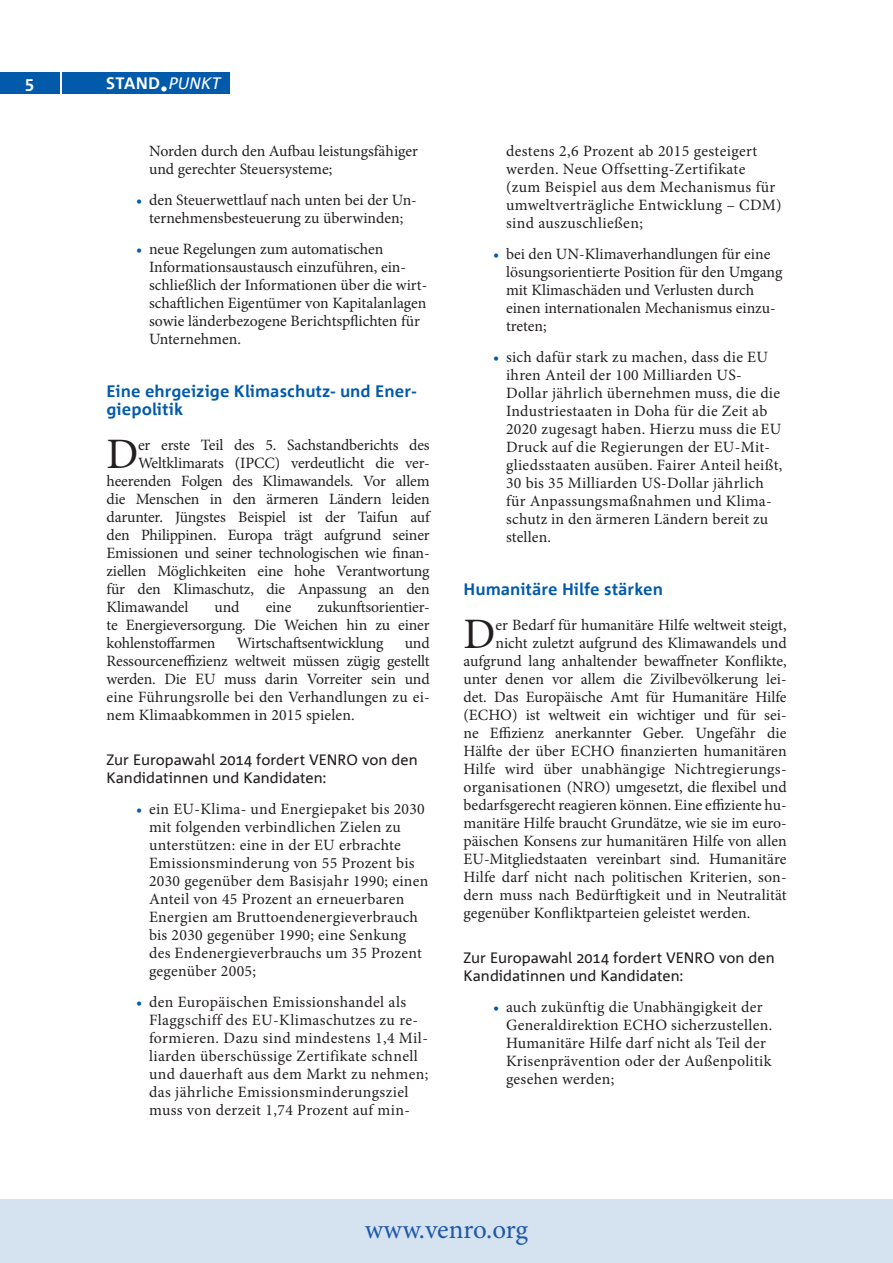
<style>
.page{position:relative;width:893px;height:1263px;background:#fff}
.page>*{position:absolute;margin:0;border:0;box-sizing:border-box;transform-origin:0 0}
.t1{font:43.5px "Minion Pro";color:#231f20}
.t2{font:27px "Minion Pro";letter-spacing:-.005em;color:#1e58a7}
.t3{font:700 16.5px/18px "Corpid Office";color:#015aaa}
.t4{font:700 16.5px "Corpid Office";letter-spacing:.005em;color:#fff}
.t5{font:15.75px/18px "Minion Pro";letter-spacing:.005em;color:#231f20}
.t6{font:15.75px/18px "Minion Pro";letter-spacing:.025em;color:#231f20}
.t7{font:15px/18px "Corpid Office";color:#231f20}
.s1{font-size:33px}
.s2{font-weight:400;font-style:italic}
.s3{color:#015aaa}
</style>
<div class="page">
<div style="left:62px;top:72px;width:168px;height:22px;background:#015aaa"></div>
<div style="left:0;top:1199px;width:893px;height:64px;background:#d5e2f0"></div>
<div style="left:0;top:72px;width:59px;height:22px;background:#015aaa"></div>
<p class="t4" style="left:25px;top:75px;width:10px">5</p>
<p class="t4" style="left:106px;top:75px;width:116px">STAND<span class="s1">.</span><span class="s2">PUNKT</span></p>
<p class="t5" style="left:149px;top:142px;width:270px">Norden durch den Aufbau leistungsfähiger und gerechter Steuersysteme;</p>
<p class="t5" style="left:136px;top:191px;width:282px;text-align:center"><span class="s3">•</span> den Steuerwettlauf nach unten bei der Un&shy;ternehmensbesteuerung zu überwinden;</p>
<p class="t5" style="left:149px;top:240px;width:280px;text-indent:-13px"><span class="s3">•</span> neue Regelungen zum automatischen Informationsaustausch einzuführen, ein&shy;schließlich der Informationen über die wirt&shy;schaftlichen Eigentümer von Kapitalanlagen sowie länderbezogene Berichtspflichten für Unternehmen.</p>
<p class="t3" style="left:106px;top:383px;width:311px">Eine ehrgeizige Klimaschutz- und Ener&shy;giepolitik</p>
<h1 class="t1" style="left:106px;top:425px;width:33px">D</h1>
<p class="t5" style="left:138px;top:436px;width:293px">er erste Teil des 5. Sachstandberichts des</p>
<p class="t5" style="left:138px;top:454px;width:293px">Weltklimarats (IPCC) verdeutlicht die ver-</p>
<p class="t5" style="left:107px;top:472px;width:325px">heerenden Folgen des Klimawandels. Vor allem</p>
<p class="t5" style="left:107px;top:490px;width:325px">die Menschen in den ärmeren Ländern leiden</p>
<p class="t5" style="left:107px;top:508px;width:325px">darunter. Jüngstes Beispiel ist der Taifun auf</p>
<p class="t5" style="left:107px;top:526px;width:325px">den Philippinen. Europa trägt aufgrund seiner</p>
<p class="t5" style="left:107px;top:544px;width:325px">Emissionen und seiner technologischen wie finan-</p>
<p class="t5" style="left:107px;top:562px;width:325px">ziellen Möglichkeiten eine hohe Verantwortung</p>
<p class="t5" style="left:107px;top:580px;width:325px">für den Klimaschutz, die Anpassung an den</p>
<p class="t5" style="left:107px;top:598px;width:83px">Klimawandel</p>
<p class="t5" style="left:215px;top:598px;width:26px">und</p>
<p class="t5" style="left:266px;top:598px;width:27px">eine</p>
<p class="t5" style="left:107px;top:598px;width:325px;text-align:justify;text-indent:211px">zukunftsorientier&shy;te Energieversorgung. Die Weichen hin zu einer kohlenstoffarmen</p>
<p class="t5" style="left:107px;top:634px;width:325px;text-align:justify;text-indent:298px">und Ressourceneffizienz weltweit müssen zügig gestellt werden. Die EU muss darin Vorreiter sein und eine Führungsrolle bei den Verhandlungen zu ei&shy;nem Klimaabkommen in 2015 spielen.</p>
<p class="t7" style="left:106px;top:751px;width:313px">Zur Europawahl 2014 fordert VENRO von den<br>Kandidatinnen und Kandidaten:</p>
<p class="t5" style="left:149px;top:800px;width:281px;text-indent:-13px"><span class="s3">•</span> ein EU-Klima- und Energiepaket bis 2030 mit folgenden verbindlichen Zielen zu unterstützen: eine in der EU erbrachte Emissionsminderung von 55 Prozent bis 2030 gegenüber dem Basisjahr 1990; einen Anteil von 45 Prozent an erneuerbaren Energien am Bruttoendenergieverbrauch bis 2030 gegenüber 1990; eine Senkung des Endenergieverbrauchs um 35 Prozent gegenüber 2005;</p>
<p class="t6" style="left:149px;top:993px;width:281px;text-indent:-13px"><span class="s3">•</span> den Europäischen Emissionshandel als Flaggschiff des EU-Klimaschutzes zu re&shy;formieren. Dazu sind mindestens 1,4 Mil&shy;liarden überschüssige Zertifikate schnell und dauerhaft aus dem Markt zu nehmen; das jährliche Emissionsminderungsziel muss von derzeit 1,74 Prozent auf min-</p>
<p class="t5" style="left:237px;top:634px;width:148px">Wirtschaftsentwicklung</p>
<p class="t6" style="left:506px;top:142px;width:277px">destens 2,6 Prozent ab 2015 gesteigert werden. Neue Offsetting-Zertifikate (zum Beispiel aus dem Mechanismus für umweltverträgliche Entwicklung – CDM) sind auszuschließen;</p>
<p class="t5" style="left:506px;top:245px;width:278px;text-indent:-13px"><span class="s3">•</span> bei den UN-Klimaverhandlungen für eine lösungsorientierte Position für den Umgang mit Klimaschäden und Verlusten durch einen internationalen Mechanismus einzu&shy;treten;</p>
<p class="t5" style="left:506px;top:348px;width:278px;text-indent:-13px"><span class="s3">•</span> sich dafür stark zu machen, dass die EU ihren Anteil der 100 Milliarden US-Dollar jährlich übernehmen muss, die die Industriestaaten in Doha für die Zeit ab 2020 zugesagt haben. Hierzu muss die EU Druck auf die Regierungen der EU-Mit&shy;gliedsstaaten ausüben. Fairer Anteil heißt, 30 bis 35 Milliarden US-Dollar jährlich für Anpassungsmaßnahmen und Klima&shy;schutz in den ärmeren Ländern bereit zu stellen.</p>
<p class="t3" style="left:463px;top:581px;width:201px">Humanitäre Hilfe stärken</p>
<h1 class="t1" style="left:463px;top:605px;width:33px">D</h1>
<p class="t5" style="left:495px;top:616px;width:293px">er Bedarf für humanitäre Hilfe weltweit steigt,</p>
<p class="t5" style="left:495px;top:634px;width:293px">nicht zuletzt aufgrund des Klimawandels und</p>
<p class="t5" style="left:463px;top:652px;width:325px">aufgrund lang anhaltender bewaffneter Konflikte,</p>
<p class="t5" style="left:463px;top:670px;width:325px">unter denen vor allem die Zivilbevölkerung lei-</p>
<p class="t5" style="left:463px;top:688px;width:325px">det. Das Europäische Amt für Humanitäre Hilfe</p>
<p class="t5" style="left:463px;top:706px;width:325px">(ECHO) ist weltweit ein wichtiger und für sei-</p>
<p class="t5" style="left:463px;top:724px;width:325px">ne Effizienz anerkannter Geber. Ungefähr die</p>
<p class="t5" style="left:463px;top:742px;width:325px">Hälfte der über ECHO finanzierten humanitären</p>
<p class="t5" style="left:463px;top:760px;width:325px">Hilfe wird über unabhängige Nichtregierungs-</p>
<p class="t5" style="left:463px;top:778px;width:325px">organisationen (NRO) umgesetzt, die flexibel und</p>
<p class="t5" style="left:463px;top:796px;width:325px">bedarfsgerecht reagieren können. Eine effiziente hu-</p>
<p class="t5" style="left:463px;top:814px;width:325px">manitäre Hilfe braucht Grundätze, wie sie im euro-</p>
<p class="t5" style="left:463px;top:832px;width:325px">päischen Konsens zur humanitären Hilfe von allen</p>
<p class="t5" style="left:463px;top:850px;width:325px">EU-Mitgliedstaaten vereinbart sind. Humanitäre</p>
<p class="t5" style="left:463px;top:868px;width:325px">Hilfe darf nicht nach politischen Kriterien, son-</p>
<p class="t5" style="left:463px;top:886px;width:325px">dern muss nach Bedürftigkeit und in Neutralität</p>
<p class="t5" style="left:463px;top:904px;width:289px">gegenüber Konfliktparteien geleistet werden.</p>
<p class="t7" style="left:463px;top:949px;width:313px">Zur Europawahl 2014 fordert VENRO von den<br>Kandidatinnen und Kandidaten:</p>
<p class="t5" style="left:506px;top:998px;width:268px;text-indent:-13px"><span class="s3">•</span> auch zukünftig die Unabhängigkeit der Generaldirektion ECHO sicherzustellen.<br>Humanitäre Hilfe darf nicht als Teil der Krisenprävention oder der Außenpolitik gesehen werden;</p>
<h2 class="t2" style="left:365px;top:1211px;width:165px">www.venro.org</h2>
</div>
